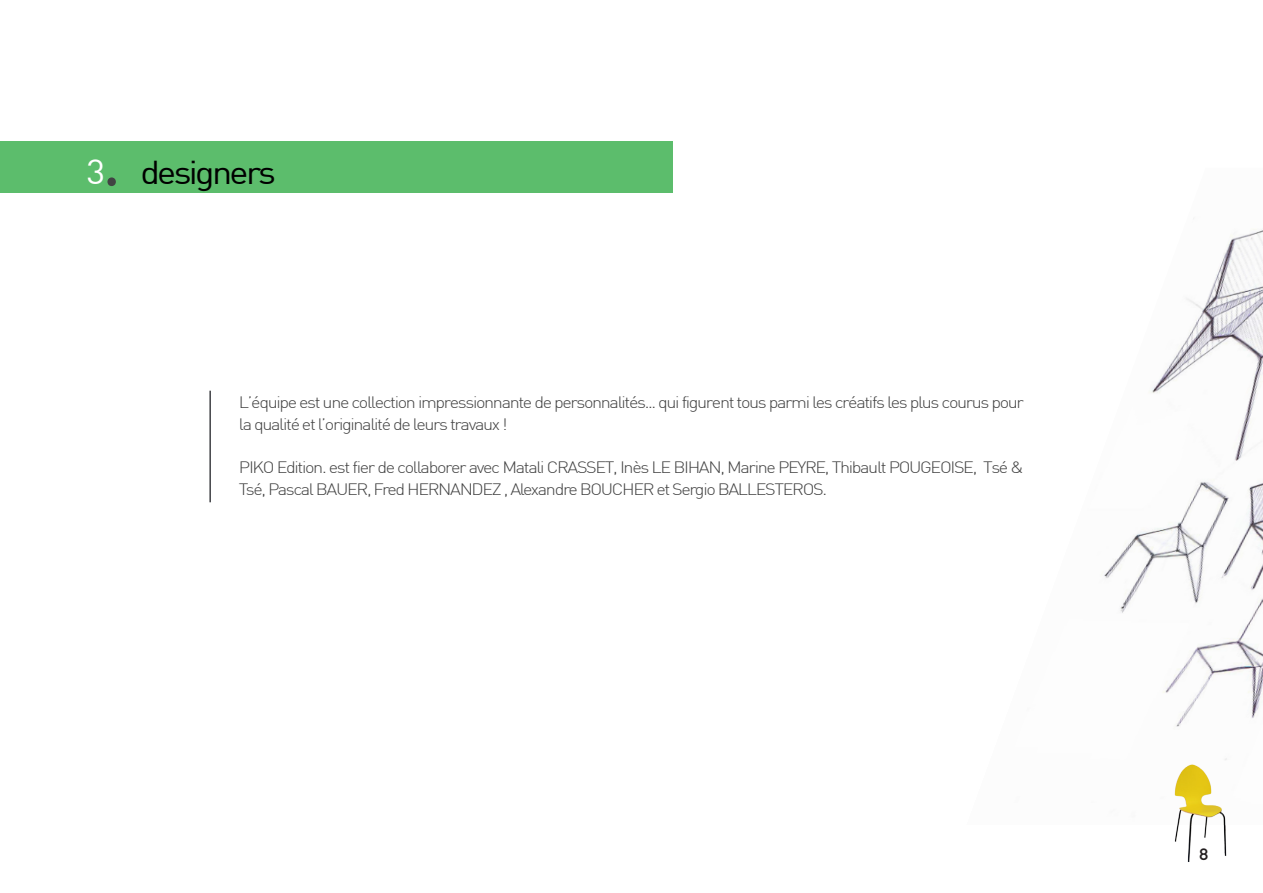
<style>
.page{position:relative;width:1263px;height:893px;background:#fff}
.page>*{position:absolute;margin:0;border:0;box-sizing:border-box;transform-origin:0 0}
.t1{font:75px "Minion Pro";color:#414343}
.t2{font:34.2px "DIN";color:#fff;scale:1.05 1}
.t3{font:32.4px "DIN";letter-spacing:-.075em;color:#000;scale:1.11 1}
.t4{font:300 16.2px/21.6px "DIN";letter-spacing:-.075em;color:#434343;scale:1.11 1}
.t5{font:700 16.2px "DIN Alternate";color:#231f20;scale:1.11 1}
</style>
<div class="page">
<div style="left:0;top:141px;width:673px;height:52px;background:#5cbd6c"></div>
<img style="left:1104px;top:218px;width:159px;height:509px">
<hr style="left:209px;top:391px;width:2px;height:111px;background:#414246">
<img style="left:1174px;top:758px;width:53px;height:104px">
<p class="t2" style="left:86px;top:150px;width:19px">3</p>
<p class="t1" style="left:103px;top:111px;width:19px">.</p>
<p class="t3" style="left:140px;top:152px;width:124px">designers</p>
<p class="t4" style="left:239px;top:391px;width:709px">L’équipe est une collection impressionnante de personnalités... qui figurent tous parmi les créatifs les plus courus pour la qualité et l’originalité de leurs travaux !</p>
<p class="t4" style="left:239px;top:456px;width:709px">PIKO Edition. est fier de collaborer avec Matali CRASSET, Inès LE BIHAN, Marine PEYRE, Thibault POUGEOISE, Tsé &amp;<br>Tsé, Pascal BAUER, Fred HERNANDEZ , Alexandre BOUCHER et Sergio BALLESTEROS.</p>
<p class="t5" style="left:1199px;top:842px;width:9px">8</p>
</div>
